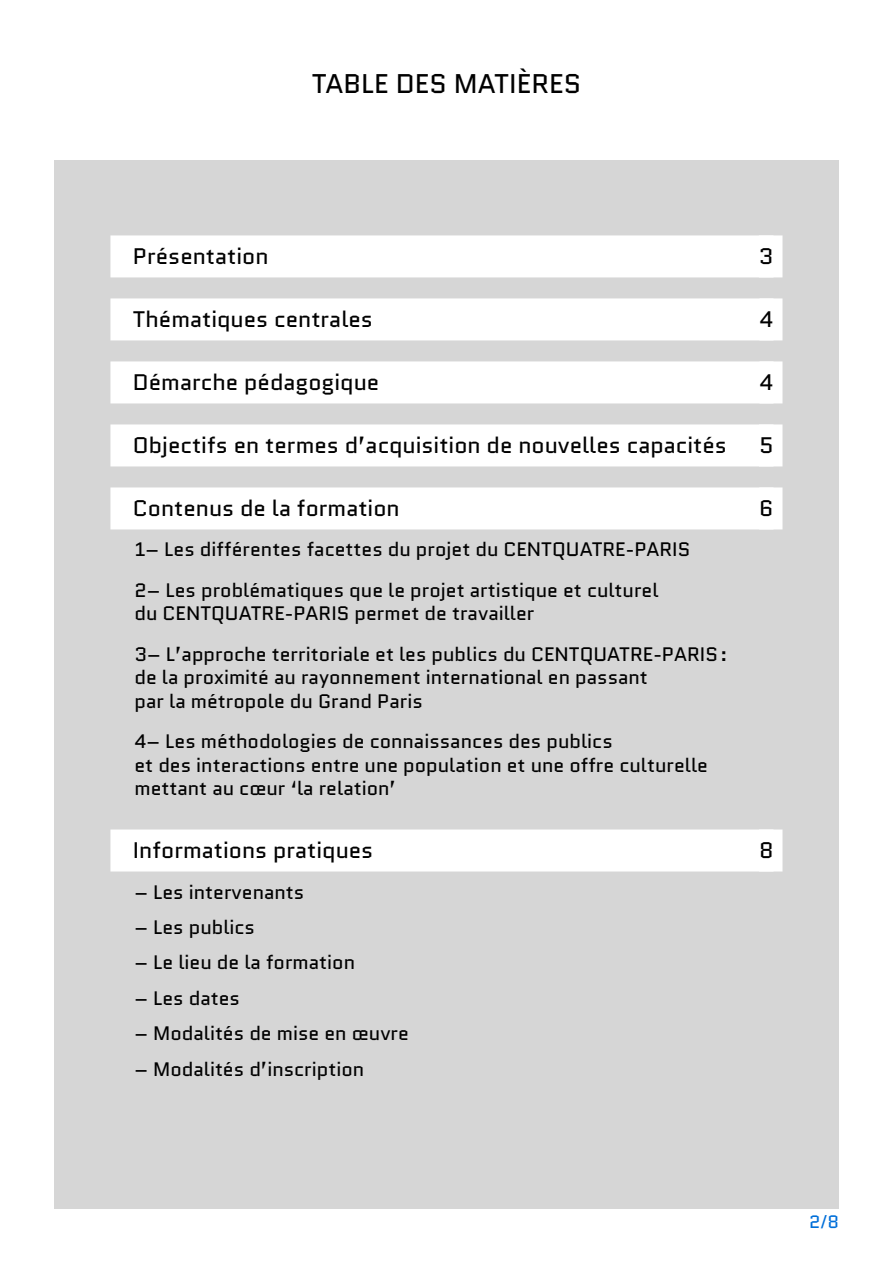
<style>
.page{position:relative;width:893px;height:1263px;background:#fff}
.page>*{position:absolute;margin:0;border:0;box-sizing:border-box;transform-origin:0 0}
.t1{font:27px "Quantico";color:#000}
.t2{font:22.5px "Quantico";color:#000}
.t3{font:19.5px/23.4px "Quantico";color:#000}
.t4{font:18px "Quantico";color:#006fd9}
</style>
<div class="page">
<div style="left:54px;top:161px;width:785px;height:1048px;background:#d6d6d6"></div>
<div style="left:110px;top:235px;width:672px;height:42px;background:#fff"></div>
<div style="left:110px;top:298px;width:672px;height:42px;background:#fff"></div>
<div style="left:110px;top:361px;width:672px;height:42px;background:#fff"></div>
<div style="left:110px;top:424px;width:672px;height:42px;background:#fff"></div>
<div style="left:110px;top:487px;width:672px;height:42px;background:#fff"></div>
<div style="left:110px;top:829px;width:672px;height:42px;background:#fff"></div>
<h1 class="t1" style="left:312px;top:65px;width:31px">Table</h1>
<h1 class="t1" style="left:396px;top:65px;width:17px">des</h1>
<h1 class="t1" style="left:454px;top:65px;width:94px">mati ères</h1>
<p class="t2" style="left:133px;top:241px;width:137px">Présentation</p>
<p class="t2" style="left:759px;top:241px;width:16px">3</p>
<p class="t2" style="left:133px;top:304px;width:242px">Thématiques centrales</p>
<p class="t2" style="left:759px;top:304px;width:16px">4</p>
<p class="t2" style="left:133px;top:367px;width:248px">Démarche pédagogique</p>
<p class="t2" style="left:759px;top:367px;width:16px">4</p>
<p class="t2" style="left:133px;top:430px;width:596px">Objectifs en termes d’acquisition de nouvelles capacités</p>
<p class="t2" style="left:759px;top:430px;width:16px">5</p>
<p class="t2" style="left:133px;top:493px;width:268px">Contenus de la formation</p>
<p class="t3" style="left:134px;top:529px;width:557px;line-height:40.5px">1– Les différentes facettes du projet du CENTQUATRE-PARIS<br>2– Les problématiques que le projet artistique et culturel</p>
<p class="t3" style="left:134px;top:593px;width:594px;line-height:40.5px">du CENTQUATRE-PARIS permet de travailler<br>3– L’approche territoriale et les publics du CENTQUATRE-PARIS:</p>
<p class="t3" style="left:134px;top:666px;width:515px">de la proximité au rayonnement international en passant par la métropole du Grand Paris</p>
<p class="t3" style="left:134px;top:730px;width:575px">4– Les méthodologies de connaissances des publics<br>et des interactions entre une population et une offre culturelle mettant au cœur ‘la relation’</p>
<p class="t2" style="left:759px;top:493px;width:16px">6</p>
<p class="t2" style="left:133px;top:835px;width:242px">Informations pratiques</p>
<p class="t3" style="left:134px;top:880px;width:171px">– Les intervenants</p>
<p class="t3" style="left:134px;top:915px;width:122px">– Les publics</p>
<p class="t3" style="left:134px;top:951px;width:222px">– Le lieu de la formation</p>
<p class="t3" style="left:134px;top:986px;width:107px">– Les dates</p>
<p class="t3" style="left:134px;top:1021px;width:276px">– Modalités de mise en œuvre</p>
<p class="t3" style="left:134px;top:1057px;width:231px">– Modalités d’inscription</p>
<p class="t2" style="left:759px;top:835px;width:16px">8</p>
<p class="t4" style="left:809px;top:1209px;width:31px">2/8</p>
</div>
